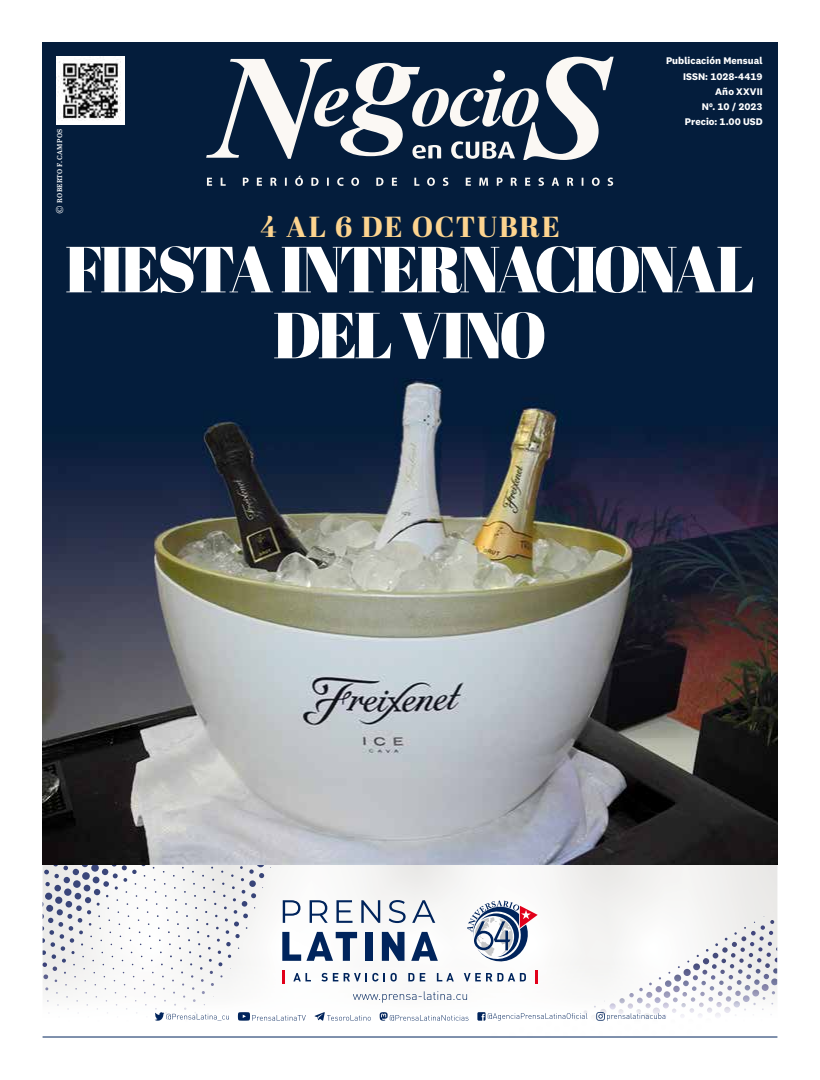
<style>
.page{position:relative;width:820px;height:1080px;background:#fff}
.page>*{position:absolute;margin:0;border:0;box-sizing:border-box;transform-origin:0 0}
.t1{font:900 65px/66px "Abril Display";letter-spacing:-.035em;color:#fff;text-align:center}
.t2{font:800 29px "Abril Display";letter-spacing:.06em;color:#fdd48f}
.t3{font:700 10px/15.2px "National 2";letter-spacing:.005em;color:#fff;text-align:right}
.t4{font:600 7px "Abril Text";letter-spacing:.03em;color:#fff}
.s1{font-weight:400;font-size:11px}
</style>
<div class="page">
<img style="left:43px;top:43px;width:734px;height:821px">
<svg style="left:43px;top:864px;width:734px;height:173px"></svg>
<hr style="left:43px;top:1037px;width:734px;height:1px;background:#00245c">
<img style="left:57px;top:57px;width:68px;height:68px">
<svg style="left:206px;top:57px;width:407px;height:103px"></svg>
<svg style="left:207px;top:176px;width:406px;height:10px;background:#33465f"></svg>
<p class="t4" style="left:54px;top:214px;width:86px;rotate:-90deg"><span class="s1">©</span> ROBERTO F. CAMPOS</p>
<h2 class="t2" style="left:260px;top:207px;width:301px">4 AL 6 DE OCTUBRE</h2>
<p class="t3" style="left:665px;top:53px;width:98px">Publicación Mensual<br>ISSN: 1028-4419<br>Año XXVII<br>N⁰. 10 / 2023<br>Precio: 1.00 USD</p>
<h1 class="t1" style="left:66px;top:237px;width:689px">FIESTA INTERNACIONAL<br>DEL VINO</h1>
</div>
